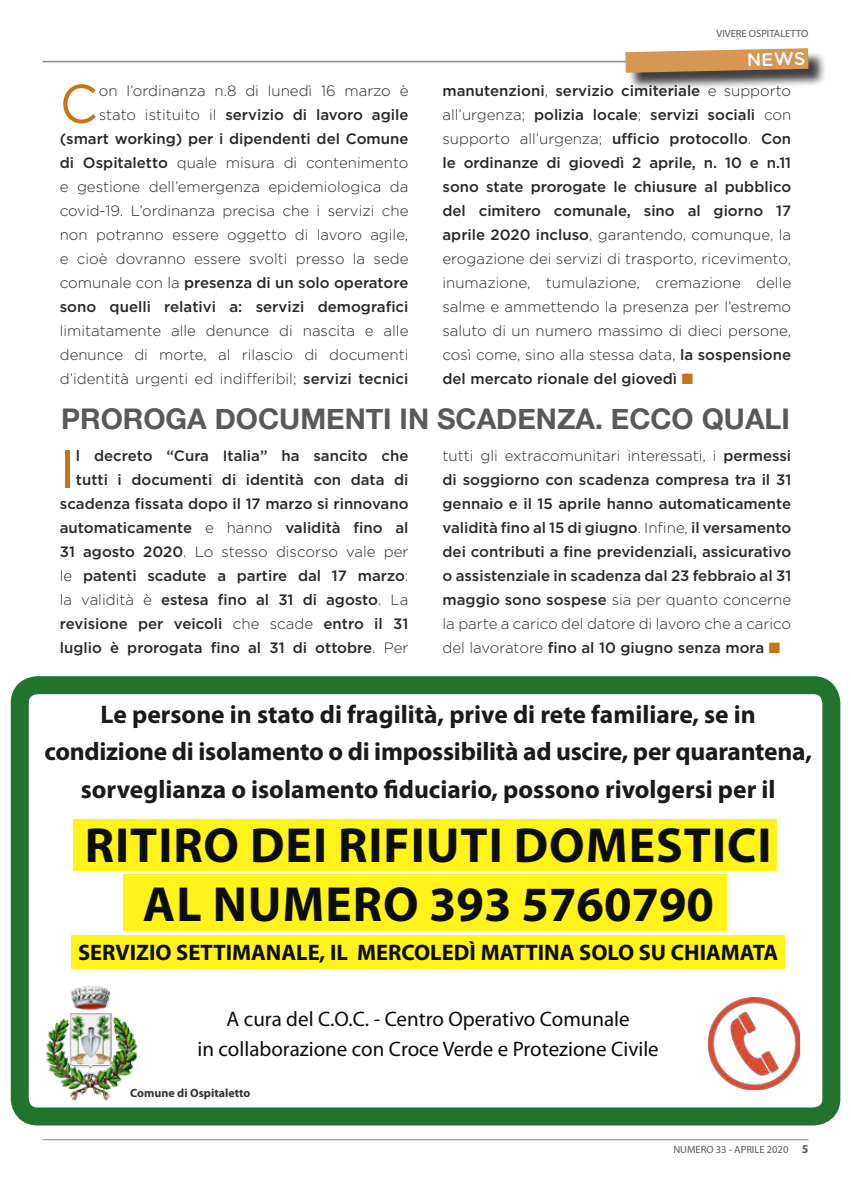
<style>
.page{position:relative;width:851px;height:1178px;background:#fff}
.page>*{position:absolute;margin:0;border:0;box-sizing:border-box;transform-origin:0 0}
.t1{font:54.15px "Gotham";color:#c77416;scale:.95 1}
.t2{font:700 49.5px/58.5px "Myriad Pro";letter-spacing:.02em;color:#0d0d0d;text-align:center}
.t3{font:700 28.5px "Helvetica Neue";color:#58595b}
.t4{font:700 25.5px/37.5px "Myriad Pro";color:#1a1a1a;text-align:center}
.t5{font:700 22.5px "Myriad Pro";color:#0d0d0d}
.t6{font:21px/30px "Myriad Pro";color:#0d0d0d;text-align:center}
.t7{font:500 18px "Gotham Rounded";color:#fff}
.t8{font:300 15px/24px "Gotham";color:#292829;text-align:justify}
.t9{font:500 15px/24px "Gotham";color:#292829;text-align:right}
.t10{font:700 12px "Myriad Pro";color:#333}
.t11{font:10.5px "Myriad Pro";color:#58595b}
.s1{font-weight:500}
.s2{color:#c77416}
.s3{font-weight:300}
.s4{font-weight:700;font-size:12px}
</style>
<div class="page">
<hr style="left:43px;top:1139px;width:765px;height:1px;background:#8a8c8e">
<hr style="left:43px;top:61px;width:587px;height:1px;background:#8a8c8e">
<div style="left:628px;top:51px;width:198px;height:40px;background:#000;opacity:.75"></div>
<svg style="left:625px;top:48px;width:183px;height:25px;background:#ce9860"></svg>
<div style="left:71px;top:935px;width:713px;height:33px;background:#fff31a"></div>
<div style="left:123px;top:874px;width:603px;height:57px;background:#fff31a"></div>
<div style="left:74px;top:819px;width:702px;height:51px;background:#fff31a"></div>
<img style="left:46px;top:986px;width:92px;height:116px">
<img style="left:708px;top:997px;width:91px;height:92px">
<div style="left:11px;top:676px;width:829px;height:449px;border:18px solid #20742e;border-radius:18px"></div>
<h1 class="t1" style="left:60px;top:69px;width:42px">C</h1>
<p class="t8" style="left:60px;top:78px;width:350px;text-align:right">on l’ordinanza n.8 di lunedì 16 marzo è stato istituito il <span class="s1">servizio di lavoro agile (smart working) per i dipendenti del Comune di Ospitaletto</span> quale misura di contenimento e gestione dell’emergenza epidemiologica da covid-19. L’ordinanza precisa che i servizi che non potranno essere oggetto di lavoro agile, e cioè dovranno essere svolti presso la sede comunale con la <span class="s1">presenza di un solo operatore sono quelli relativi a: servizi demografici</span></p>
<p class="t8" style="left:60px;top:318px;width:350px">limitatamente alle denunce di nascita e alle denunce di morte, al rilascio di documenti d’identità urgenti ed indifferibil; <span class="s1">servizi tecnici</span></p>
<p class="t11" style="left:716px;top:27px;width:93px">VIVERE OSPITALETTO</p>
<p class="t7" style="left:746px;top:47px;width:60px;rotate:-1deg">NE WS</p>
<p class="t8" style="left:442px;top:78px;width:350px"><span class="s1">manutenzioni</span>, <span class="s1">servizio cimiteriale</span> e supporto all’urgenza; <span class="s1">polizia locale</span>; <span class="s1">servizi sociali</span> con supporto all’urgenza; <span class="s1">ufficio protocollo</span>. <span class="s1">Con le ordinanze di giovedì 2 aprile, n. 10 e n.11 sono state prorogate le chiusure al pubblico del cimitero comunale, sino al giorno 17 aprile 2020 incluso</span>, garantendo, comunque, la erogazione dei servizi di trasporto, ricevimento, inumazione, tumulazione, cremazione delle salme e ammettendo la presenza per l’estremo saluto di un numero massimo di dieci persone, così come, sino alla stessa data, <span class="s1">la sospensione del mercato rionale del giovedì</span> <span class="s2">■</span></p>
<h3 class="t3" style="left:61px;top:396px;width:730px">PROROGA DOCUMENTI IN SCADENZA. ECCO QUALI</h3>
<h1 class="t1" style="left:60px;top:434px;width:17px">I</h1>
<p class="t9" style="left:60px;top:443px;width:350px">l decreto “Cura Italia” ha sancito che tutti i documenti di identità con data di scadenza fissata dopo il 17 marzo si rinnovano automaticamente <span class="s3">e hanno</span> validità fino al 31 agosto 2020<span class="s3">. Lo stesso discorso vale per le</span> patenti scadute a partire dal 17 marzo<span class="s3">: la validità è</span> estesa fino al 31 di agosto<span class="s3">. La </span>revisione per veicoli <span class="s3">che scade</span> entro il 31 luglio è prorogata fino al 31 di ottobre<span class="s3">. Per</span></p>
<p class="t9" style="left:442px;top:443px;width:350px;text-align:justify"><span class="s3">tutti gli extracomunitari interessati, i</span> permessi di soggiorno con scadenza compresa tra il 31 gennaio e il 15 aprile hanno automaticamente validità fino al 15 di giugno<span class="s3">. Infine,</span> il versamento dei contributi a fine previdenziali, assicurativo o assistenziale in scadenza dal 23 febbraio al 31 maggio sono sospese <span class="s3">sia per quanto concerne la parte a carico del datore di lavoro che a carico del lavoratore</span> fino al 10 giugno senza mora <span class="s2">■</span></p>
<h3 class="t4" style="left:44px;top:694px;width:769px">Le persone in stato di fragilità, prive di rete familiare, se in condizione di isolamento o di impossibilità ad uscire, per quarantena, sorveglianza o isolamento fiduciario, possono rivolgersi per il</h3>
<h2 class="t2" style="left:85px;top:814px;width:688px">ritiro dei rifiuti domestici al numero 393 5760790</h2>
<h3 class="t5" style="left:78px;top:937px;width:113px">SERVIZIO SETTIMANALE</h3>
<h3 class="t5" style="left:319px;top:937px;width:53px">, IL MER</h3>
<h3 class="t5" style="left:401px;top:937px;width:94px">COLEDìMATTINA</h3>
<h3 class="t5" style="left:579px;top:937px;width:135px">SOLO SU CHIAMATA</h3>
<h3 class="t6" style="left:197px;top:1003px;width:462px">A cura del C.O.C. - Centro Operativo Comunale<br>in collaborazione con Croce Verde e Protezione Civile</h3>
<p class="t10" style="left:130px;top:1085px;width:122px">Comune di Ospitaletto</p>
<p class="t11" style="left:673px;top:1143px;width:136px">NUMERO 33 - APRILE 2020 <span class="s4">5</span></p>
</div>
